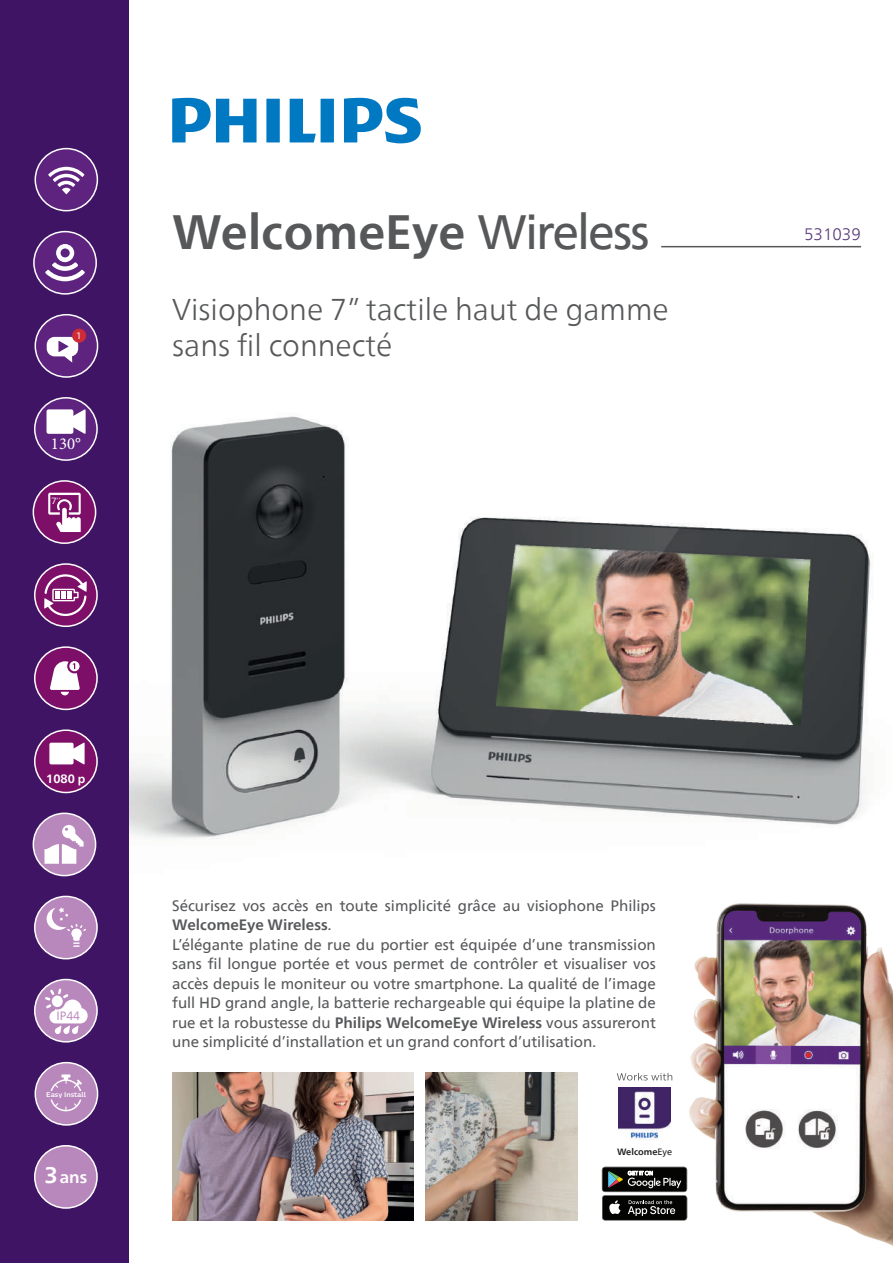
<style>
.page{position:relative;width:893px;height:1263px;background:#fff}
.page>*{position:absolute;margin:0;border:0;box-sizing:border-box;transform-origin:0 0}
.t1{font:700 48px "Neue Frutiger World";color:#57585a}
.t2{font:300 30px/36px "Neue Frutiger World";color:#57585a}
.t3{font:700 16.8px "Neue Frutiger World";color:#fff}
.t4{font:16.8px "Minion Pro";color:#fff}
.t5{font:300 16.5px "Neue Frutiger World";color:#593a79}
.t6{font:15px/19.5px "Neue Frutiger World";color:#57585a}
.t7{font:700 12px "Neue Frutiger World";color:#fff}
.t8{font:12px "Neue Frutiger World";color:#b887bc}
.t9{font:9.3px "Centrale Sans";color:#fff}
.t10{font:700 9.15px "Neue Frutiger World";color:#231f20}
.t11{font:9px "Centrale Sans";color:#fff}
.t12{font:700 6.9px "Centrale Sans";color:#fff}
.s1{font-weight:400}
.s2{font-size:22.5px}
.s3{font-weight:700}
</style>
<div class="page">
<img style="left:129px;top:416px;width:742px;height:423px">
<img style="left:682px;top:903px;width:211px;height:343px">
<div style="left:0;top:0;width:129px;height:1263px;background:#3f1464"></div>
<svg style="left:172px;top:98px;width:249px;height:45px"></svg>
<hr style="left:661px;top:246px;width:200px;height:1px;background:#57585a">
<img style="left:172px;top:1073px;width:242px;height:147px">
<svg style="left:602px;top:1167px;width:85px;height:53px;background:#3a3c3a"></svg>
<div style="left:35px;top:1146px;width:62px;height:62px;background:#b887bc;border-radius:50%"></div>
<div style="left:34px;top:1145px;width:64px;height:64px;border:2px solid #fff;border-radius:50%"></div>
<div style="left:35px;top:564px;width:62px;height:62px;background:#7e0f69;border-radius:50%"></div>
<div style="left:34px;top:563px;width:64px;height:64px;border:2px solid #fff;border-radius:50%"></div>
<svg style="left:44px;top:574px;width:43px;height:42px"></svg>
<div style="left:35px;top:730px;width:62px;height:62px;background:#7e0f69;border-radius:50%"></div>
<div style="left:34px;top:729px;width:64px;height:64px;border:2px solid #fff;border-radius:50%"></div>
<svg style="left:49px;top:742px;width:36px;height:22px"></svg>
<div style="left:35px;top:647px;width:62px;height:62px;background:#7e0f69;border-radius:50%"></div>
<div style="left:34px;top:646px;width:64px;height:64px;border:2px solid #fff;border-radius:50%"></div>
<svg style="left:50px;top:661px;width:30px;height:34px"></svg>
<div style="left:34px;top:232px;width:62px;height:62px;background:#5d237f;border-radius:50%"></div>
<div style="left:33px;top:231px;width:64px;height:64px;border:2px solid #fff;border-radius:50%"></div>
<svg style="left:45px;top:244px;width:40px;height:37px"></svg>
<div style="left:35px;top:896px;width:62px;height:63px;background:#b887bc;border-radius:50%"></div>
<div style="left:34px;top:896px;width:64px;height:63px;border:2px solid #fff;border-radius:50%"></div>
<svg style="left:47px;top:907px;width:39px;height:40px"></svg>
<div style="left:35px;top:398px;width:62px;height:62px;background:#5d237f;border-radius:50%"></div>
<div style="left:34px;top:397px;width:64px;height:64px;border:2px solid #fff;border-radius:50%"></div>
<div style="left:47px;top:409px;width:26px;height:25px;background:#fff;border-radius:2px"></div>
<svg style="left:64px;top:409px;width:22px;height:25px"></svg>
<img style="left:425px;top:1073px;width:152px;height:147px">
<svg style="left:617px;top:1073px;width:55px;height:7px"></svg>
<img style="left:618px;top:1088px;width:53px;height:52px">
<div style="left:35px;top:315px;width:63px;height:62px;background:#5d237f;border-radius:50%"></div>
<div style="left:35px;top:314px;width:63px;height:64px;border:2px solid #fff;border-radius:50%"></div>
<svg style="left:47px;top:337px;width:31px;height:26px"></svg>
<div style="left:72px;top:329px;width:14px;height:14px;background:#cf2b36;border-radius:50%"></div>
<div style="left:33px;top:481px;width:63px;height:62px;background:#7e0f69;border-radius:50%"></div>
<div style="left:33px;top:480px;width:63px;height:64px;border:2px solid #fff;border-radius:50%"></div>
<svg style="left:48px;top:493px;width:33px;height:39px"></svg>
<div style="left:33px;top:813px;width:63px;height:63px;background:#b887bc;border-radius:50%"></div>
<div style="left:33px;top:812px;width:63px;height:64px;border:2px solid #fff;border-radius:50%"></div>
<svg style="left:44px;top:825px;width:40px;height:39px"></svg>
<div style="left:35px;top:1062px;width:63px;height:63px;background:#b887bc;border-radius:50%"></div>
<div style="left:35px;top:1062px;width:63px;height:64px;border:2px solid #fff;border-radius:50%"></div>
<svg style="left:51px;top:1074px;width:31px;height:17px"></svg>
<svg style="left:50px;top:1099px;width:31px;height:12px"></svg>
<div style="left:35px;top:149px;width:62px;height:62px;background:#5d237f;border-radius:50%"></div>
<div style="left:35px;top:148px;width:63px;height:63px;border:2px solid #fff;border-radius:50%"></div>
<svg style="left:48px;top:167px;width:36px;height:27px"></svg>
<div style="left:35px;top:979px;width:62px;height:63px;background:#b887bc;border-radius:50%"></div>
<div style="left:34px;top:979px;width:64px;height:63px;border:2px solid #fff;border-radius:50%"></div>
<svg style="left:45px;top:988px;width:43px;height:46px"></svg>
<p class="t9" style="left:77px;top:330px;width:5px">1</p>
<p class="t4" style="left:51px;top:432px;width:31px">130°</p>
<p class="t11" style="left:51px;top:495px;width:11px">7’’</p>
<h1 class="t1" style="left:172px;top:190px;width:479px">WelcomeEye <span class="s1">Wireless</span></h1>
<h2 class="t2" style="left:172px;top:292px;width:498px">Visiophone 7” tactile haut de gamme sans fil connecté</h2>
<p class="t7" style="left:46px;top:768px;width:41px">1080 p</p>
<p class="t8" style="left:56px;top:1006px;width:25px">IP44</p>
<p class="t12" style="left:46px;top:1090px;width:41px">Easy Install</p>
<p class="t3" style="left:45px;top:1163px;width:44px"><span class="s2">3</span> ans</p>
<p class="t6" style="left:172px;top:896px;width:485px">Sécurisez vos accès en toute simplicité grâce au visiophone Philips <span class="s3">WelcomeEye Wireless</span>.<br>L’élégante platine de rue du portier est équipée d’une transmission sans fil longue portée et vous permet de contrôler et visualiser vos accès depuis le moniteur ou votre smartphone. La qualité de l’image full HD grand angle, la batterie rechargeable qui équipe la platine de rue et la robustesse du <span class="s3">Philips WelcomeEye Wireless</span> vous assureront une simplicité d’installation et un grand confort d’utilisation.</p>
<p class="t10" style="left:617px;top:1143px;width:57px">Welcome<span class="s1">Eye</span></p>
<p class="t5" style="left:804px;top:221px;width:58px">531039</p>
</div>
